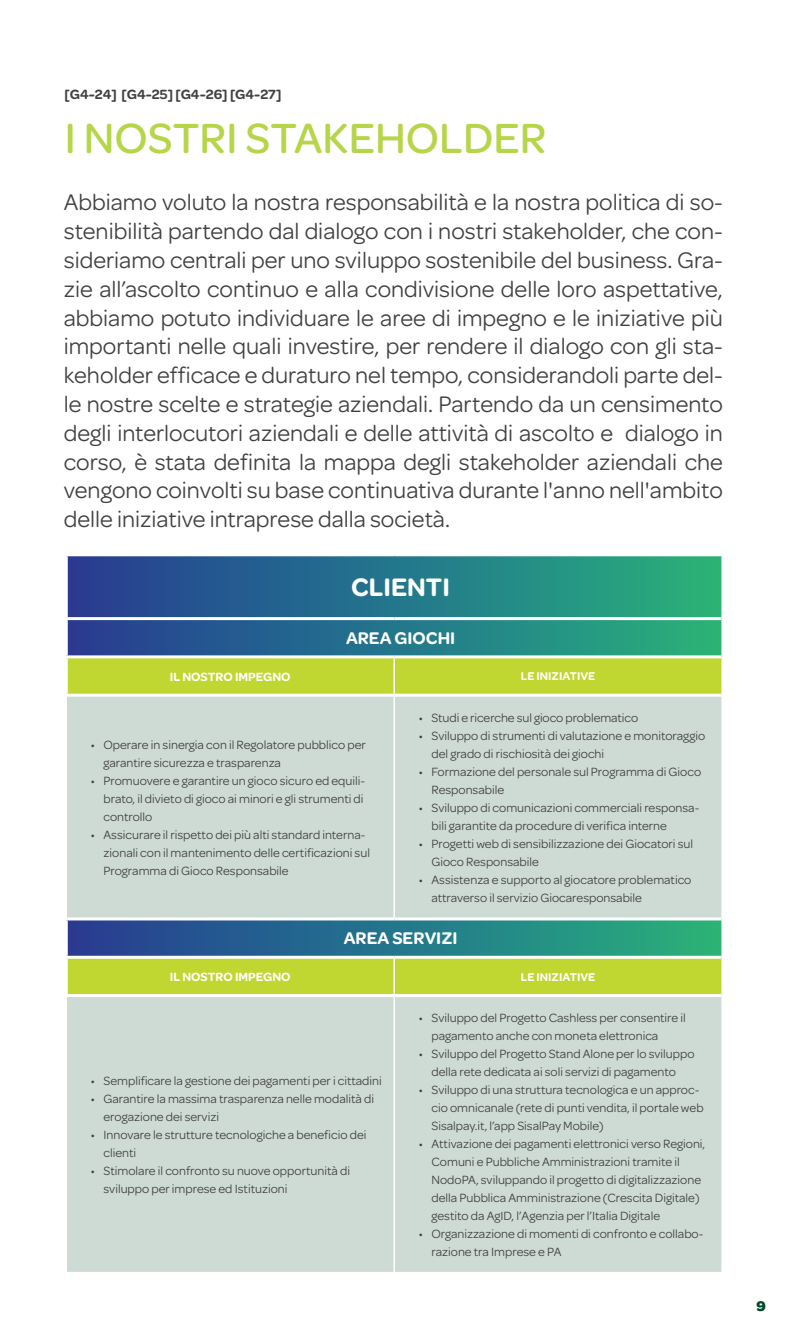
<style>
.page{position:relative;width:808px;height:1340px;background:#fff}
.page>*{position:absolute;margin:0;border:0;box-sizing:border-box;transform-origin:0 0}
.t1{font:500 45px "Omnes";color:#b6d549}
.t2{font:600 27px "Omnes";color:#fff}
.t3{font:24px/28.8px "Omnes";color:#414042;text-align:justify}
.t4{font:600 18px "Omnes";color:#fff}
.t5{font:700 15px "Omnes";color:#00492b}
.t6{font:600 14.25px "Omnes";color:#414042}
.t7{font:12.75px/18px "Omnes";color:#414042}
.t8{font:600 12.75px "Omnes";color:#fff}
.t9{font:600 12px "Omnes";color:#fff}
</style>
<div class="page">
<svg style="left:68px;top:556px;width:653px;height:99px;background:#267789"></svg>
<div style="left:68px;top:658px;width:653px;height:35px;background:#bfd730"></div>
<div style="left:67px;top:696px;width:654px;height:575px;background:#cedbd5"></div>
<div style="left:68px;top:958px;width:653px;height:36px;background:#bfd730"></div>
<hr style="left:393px;top:658px;width:2px;height:35px;background:#fff">
<hr style="left:393px;top:696px;width:2px;height:221px;background:#fff">
<hr style="left:393px;top:997px;width:2px;height:274px;background:#fff">
<hr style="left:65px;top:920px;width:3px;height:35px;background:#fff">
<hr style="left:65px;top:617px;width:329px;height:3px;background:#fff">
<hr style="left:394px;top:617px;width:327px;height:3px;background:#fff">
<hr style="left:65px;top:917px;width:329px;height:3px;background:#fff">
<hr style="left:394px;top:917px;width:327px;height:3px;background:#fff">
<hr style="left:65px;top:955px;width:329px;height:3px;background:#fff">
<hr style="left:394px;top:955px;width:327px;height:3px;background:#fff">
<hr style="left:65px;top:958px;width:3px;height:36px;background:#fff">
<hr style="left:393px;top:958px;width:2px;height:36px;background:#fff">
<hr style="left:65px;top:994px;width:329px;height:3px;background:#fff">
<hr style="left:394px;top:994px;width:327px;height:3px;background:#fff">
<p class="t6" style="left:65px;top:84px;width:218px">[G4-24] [G4-25] [G4-26] [G4-27]</p>
<h1 class="t1" style="left:65px;top:107px;width:483px">I NOSTRI STAKEHOLDER</h1>
<p class="t3" style="left:64px;top:187px;width:661px">Abbiamo voluto la nostra responsabilità e la nostra politica di so&shy;stenibilità partendo dal dialogo con i nostri stakeholder, che con&shy;sideriamo centrali per uno sviluppo sostenibile del business. Gra&shy;zie all’ascolto continuo e alla condivisione delle loro aspettative, abbiamo potuto individuare le aree di impegno e le iniziative più importanti nelle quali investire, per rendere il dialogo con gli sta&shy;keholder efficace e duraturo nel tempo, considerandoli parte del&shy;le nostre scelte e strategie aziendali. Partendo da un censimento degli interlocutori aziendali e delle attività di ascolto e dialogo in corso, è stata definita la mappa degli stakeholder aziendali che vengono coinvolti su base continuativa durante l'anno nell'ambito delle iniziative intraprese dalla società.</p>
<h2 class="t2" style="left:351px;top:568px;width:100px">CLIENTI</h2>
<h3 class="t4" style="left:346px;top:625px;width:111px">AREA GIOCHI</h3>
<p class="t8" style="left:170px;top:667px;width:122px">IL NOSTRO IMPEGNO</p>
<p class="t9" style="left:521px;top:667px;width:76px">LE INIZIATIVE</p>
<p class="t7" style="left:419px;top:708px;width:221px">• Studi e ricerche sul gioco problematico</p>
<p class="t7" style="left:431px;top:726px;width:275px;text-indent:-13px">• Sviluppo di strumenti di valutazione e monitoraggio del grado di rischiosità dei giochi</p>
<p class="t7" style="left:431px;top:762px;width:271px;text-indent:-13px">• Formazione del personale sul Programma di Gioco<br>Responsabile</p>
<p class="t7" style="left:431px;top:798px;width:269px;text-indent:-13px">• Sviluppo di comunicazioni commerciali responsa&shy;bili garantite da procedure di verifica interne</p>
<p class="t7" style="left:431px;top:834px;width:263px;text-indent:-13px">• Progetti web di sensibilizzazione dei Giocatori sul<br>Gioco Responsabile</p>
<p class="t7" style="left:431px;top:870px;width:261px;text-indent:-13px">• Assistenza e supporto al giocatore problematico attraverso il servizio Giocaresponsabile</p>
<h3 class="t4" style="left:344px;top:925px;width:115px">AREA SERVIZI</h3>
<p class="t7" style="left:104px;top:735px;width:264px;text-indent:-13px">• Operare in sinergia con il Regolatore pubblico per garantire sicurezza e trasparenza</p>
<p class="t7" style="left:104px;top:771px;width:263px;text-indent:-13px">• Promuovere e garantire un gioco sicuro ed equili&shy;brato, il divieto di gioco ai minori e gli strumenti di controllo</p>
<p class="t7" style="left:104px;top:825px;width:268px;text-indent:-13px">• Assicurare il rispetto dei più alti standard interna&shy;zionali con il mantenimento delle certificazioni sul<br>Programma di Gioco Responsabile</p>
<p class="t8" style="left:170px;top:967px;width:122px">IL NOSTRO IMPEGNO</p>
<p class="t9" style="left:521px;top:968px;width:76px">LE INIZIATIVE</p>
<p class="t7" style="left:91px;top:1070px;width:293px">• Semplificare la gestione dei pagamenti per i cittadini</p>
<p class="t7" style="left:104px;top:1088px;width:272px;text-indent:-13px">• Garantire la massima trasparenza nelle modalità di erogazione dei servizi</p>
<p class="t7" style="left:104px;top:1124px;width:264px;text-indent:-13px">• Innovare le strutture tecnologiche a beneficio dei clienti</p>
<p class="t7" style="left:104px;top:1160px;width:248px;text-indent:-13px">• Stimolare il confronto su nuove opportunità di sviluppo per imprese ed Istituzioni</p>
<p class="t7" style="left:431px;top:1007px;width:256px;text-indent:-13px">• Sviluppo del Progetto Cashless per consentire il pagamento anche con moneta elettronica</p>
<p class="t7" style="left:419px;top:1043px;width:277px;text-align:center">• Sviluppo del Progetto Stand Alone per lo sviluppo della rete dedicata ai soli servizi di pagamento</p>
<p class="t7" style="left:431px;top:1079px;width:274px;text-indent:-13px">• Sviluppo di una struttura tecnologica e un approc&shy;cio omnicanale (rete di punti vendita, il portale web<br>Sisalpay.it, l’app SisalPay Mobile)</p>
<p class="t7" style="left:431px;top:1133px;width:275px;text-indent:-13px">• Attivazione dei pagamenti elettronici verso Regioni, Comuni e Pubbliche Amministrazioni tramite il NodoPA, sviluppando il progetto di digitalizzazione della Pubblica Amministrazione (Crescita Digitale) gestito da AgID, l’Agenzia per l’Italia Digitale</p>
<p class="t7" style="left:431px;top:1223px;width:273px;text-indent:-13px">• Organizzazione di momenti di confronto e collabo&shy;razione tra Imprese e PA</p>
<p class="t5" style="left:756px;top:1295px;width:11px">9</p>
</div>
